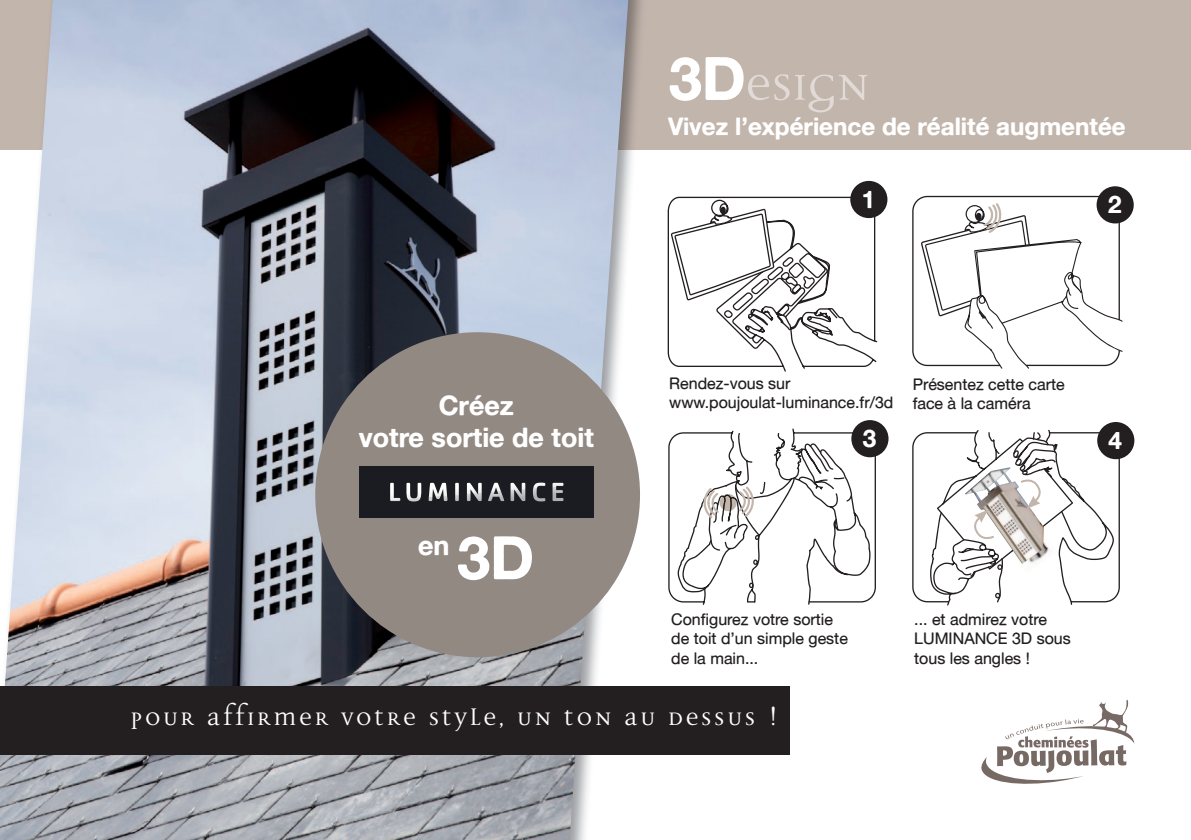
<style>
.page{position:relative;width:1191px;height:840px;background:#fff}
.page>*{position:absolute;margin:0;border:0;box-sizing:border-box;transform-origin:0 0}
.t1{font:64.6px "Disturbance";color:#e1dad6}
.t2{font:32.2px "Disturbance";letter-spacing:.08em;color:#fff}
.t3{font:26.8px/32.2px "Alte Haas Grotesk Bold";color:#fff;text-align:center}
.t4{font:24.2px "Alte Haas Grotesk Bold";color:#fff}
.t5{font:16px/19.2px "Alte Haas Grotesk";color:#231f20}
.s1{font-family:"Alte Haas Grotesk Bold";font-size:59px;color:#fff}
.s2{font-size:59px}
</style>
<div class="page">
<div style="left:0;top:0;width:1191px;height:149px;background:#c2b5ac"></div>
<img style="left:0;top:0;width:628px;height:839px">
<div style="left:0;top:685px;width:789px;height:69px;background:#231f20"></div>
<div style="left:315px;top:332px;width:325px;height:325px;background:#938983;border-radius:50%"></div>
<div style="left:359px;top:465px;width:234px;height:52px;background:#1a1c21"></div>
<svg style="left:390px;top:482px;width:32px;height:20px"></svg>
<svg style="left:428px;top:482px;width:20px;height:20px"></svg>
<svg style="left:455px;top:482px;width:4px;height:19px"></svg>
<svg style="left:467px;top:482px;width:15px;height:20px"></svg>
<svg style="left:488px;top:482px;width:38px;height:20px"></svg>
<svg style="left:533px;top:482px;width:13px;height:20px"></svg>
<svg style="left:552px;top:482px;width:12px;height:19px"></svg>
<svg style="left:981px;top:699px;width:153px;height:84px"></svg>
<svg style="left:667px;top:197px;width:210px;height:174px"></svg>
<div style="left:850px;top:181px;width:37px;height:37px;background:#231f20;border-radius:50%"></div>
<div style="left:1096px;top:186px;width:37px;height:37px;background:#231f20;border-radius:50%"></div>
<svg style="left:912px;top:196px;width:210px;height:172px"></svg>
<div style="left:851px;top:420px;width:37px;height:37px;background:#231f20;border-radius:50%"></div>
<svg style="left:668px;top:428px;width:208px;height:176px"></svg>
<div style="left:1097px;top:422px;width:37px;height:37px;background:#231f20;border-radius:50%"></div>
<svg style="left:912px;top:429px;width:207px;height:176px"></svg>
<h1 class="t1" style="left:669px;top:51px;width:202px"><span class="s1">3D</span>esign</h1>
<h3 class="t4" style="left:668px;top:111px;width:459px">Vivez l’expérience de réalité augmentée</h3>
<h3 class="t4" style="left:861px;top:183px;width:15px">1</h3>
<h3 class="t4" style="left:1108px;top:189px;width:15px">2</h3>
<h3 class="t3" style="left:359px;top:388px;width:237px">Créez<br>votre sortie de toit</h3>
<p class="t5" style="left:669px;top:373px;width:225px">Rendez-vous sur www.poujoulat-luminance.fr/3d</p>
<h3 class="t4" style="left:862px;top:422px;width:15px">3</h3>
<p class="t5" style="left:912px;top:374px;width:153px">Présentez cette carte face à la caméra</p>
<h3 class="t3" style="left:418px;top:528px;width:117px">en <span class="s2">3D</span></h3>
<p class="t5" style="left:671px;top:609px;width:178px">Configurez votre sortie de toit d’un simple geste de la main...</p>
<h2 class="t2" style="left:130px;top:700px;width:649px">Pour affirmer votre style, un ton au dessus !</h2>
<p class="t5" style="left:914px;top:609px;width:158px">... et admirez votre<br>LUMINANCE 3D sous tous les angles !</p>
<h3 class="t4" style="left:1108px;top:424px;width:15px">4</h3>
</div>
